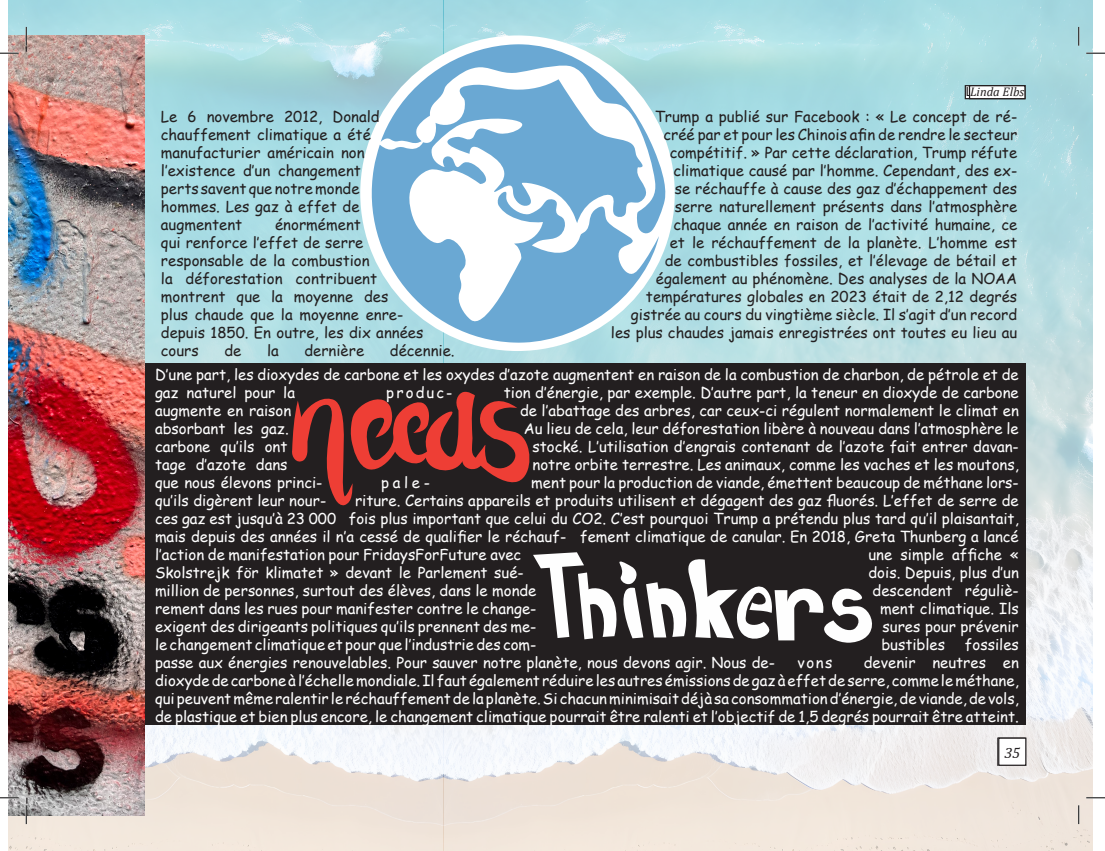
<style>
.page{position:relative;width:1105px;height:851px;background:#fff}
.page>*{position:absolute;margin:0;border:0;box-sizing:border-box;transform-origin:0 0}
.t1{font:15px/18px "Comic Sans MS";color:#fff;text-align:justify}
.t2{font:15px "Comic Sans MS";color:#231f20}
.t3{font:15px "Minion Pro";color:#231f20}
.t4{font:italic 12.5px "Cambria";color:#231f20}
.t5{font:12.5px "Helvetica";color:#231f20}
</style>
<div class="page">
<img style="left:9px;top:0;width:1083px;height:850px">
<div style="left:146px;top:363px;width:879px;height:362px;background:#231f20"></div>
<img style="left:9px;top:35px;width:136px;height:780px">
<svg style="left:359px;top:79px;width:300px;height:263px"></svg>
<svg style="left:381px;top:44px;width:287px;height:191px"></svg>
<svg style="left:533px;top:552px;width:339px;height:91px"></svg>
<svg style="left:292px;top:391px;width:238px;height:115px"></svg>
<div style="left:965px;top:86px;width:60px;height:13px;background:#f7f7f7"></div>
<div style="left:965px;top:85px;width:60px;height:14px;border:1px solid #231f20"></div>
<div style="left:997px;top:737px;width:28px;height:28px;border:1px solid #231f20"></div>
<div style="left:969px;top:86px;width:56px;height:13px;background:#fff"></div>
<div style="left:969px;top:85px;width:56px;height:14px;border:1px solid #231f20"></div>
<div style="left:999px;top:738px;width:27px;height:27px;background:#fff"></div>
<div style="left:998px;top:737px;width:28px;height:28px;border:1px solid #231f20"></div>
<svg style="left:0;top:52px;width:19px;height:2px"></svg>
<svg style="left:1086px;top:52px;width:19px;height:2px"></svg>
<svg style="left:0;top:796px;width:19px;height:2px"></svg>
<svg style="left:1086px;top:796px;width:19px;height:2px"></svg>
<svg style="left:25px;top:27px;width:2px;height:25px"></svg>
<svg style="left:25px;top:797px;width:3px;height:26px"></svg>
<svg style="left:1078px;top:27px;width:1px;height:19px"></svg>
<svg style="left:1078px;top:805px;width:1px;height:18px"></svg>
<p class="t5" style="left:966px;top:82px;width:54px">Linda E b</p>
<p class="t4" style="left:970px;top:83px;width:56px">Linda Elbs</p>
<p class="t2" style="left:161px;top:105px;width:220px">Le 6 novembre 2012, Donald</p>
<p class="t2" style="left:655px;top:105px;width:364px">Trump a publié sur Facebook : « Le concept de ré-</p>
<p class="t2" style="left:161px;top:123px;width:212px">chauffement climatique a été</p>
<p class="t2" style="left:663px;top:123px;width:355px">créé par et pour les Chinois afin de rendre le secteur</p>
<p class="t2" style="left:161px;top:141px;width:205px">manufacturier américain non</p>
<p class="t2" style="left:670px;top:141px;width:349px">compétitif. » Par cette déclaration, Trump réfute</p>
<p class="t2" style="left:161px;top:159px;width:202px">l’existence d’un changement</p>
<p class="t2" style="left:673px;top:159px;width:345px">climatique causé par l’homme. Cependant, des ex-</p>
<p class="t2" style="left:161px;top:177px;width:200px">perts savent que notre monde</p>
<p class="t2" style="left:675px;top:177px;width:344px">se réchauffe à cause des gaz d’échappement des</p>
<p class="t2" style="left:161px;top:195px;width:200px">hommes. Les gaz à effet de</p>
<p class="t2" style="left:675px;top:195px;width:344px">serre naturellement présents dans l’atmosphère</p>
<p class="t2" style="left:161px;top:213px;width:83px">augmentent</p>
<p class="t2" style="left:275px;top:213px;width:87px">énormément</p>
<p class="t2" style="left:673px;top:213px;width:345px">chaque année en raison de l’activité humaine, ce</p>
<p class="t2" style="left:161px;top:231px;width:204px">qui renforce l’effet de serre</p>
<p class="t2" style="left:670px;top:231px;width:349px">et le réchauffement de la planète. L’homme est</p>
<p class="t2" style="left:161px;top:249px;width:210px">responsable de la combustion</p>
<p class="t2" style="left:665px;top:249px;width:354px">de combustibles fossiles, et l’élevage de bétail et</p>
<p class="t2" style="left:161px;top:267px;width:218px">la déforestation contribuent</p>
<p class="t2" style="left:656px;top:267px;width:363px">également au phénomène. Des analyses de la NOAA</p>
<p class="t2" style="left:161px;top:285px;width:229px">montrent que la moyenne des</p>
<p class="t2" style="left:646px;top:285px;width:373px">températures globales en 2023 était de 2,12 degrés</p>
<p class="t2" style="left:161px;top:303px;width:244px">plus chaude que la moyenne enre-</p>
<p class="t2" style="left:631px;top:303px;width:388px">gistrée au cours du vingtième siècle. Il s’agit d’un record</p>
<p class="t2" style="left:161px;top:321px;width:264px">depuis 1850. En outre, les dix années</p>
<p class="t2" style="left:611px;top:321px;width:408px">les plus chaudes jamais enregistrées ont toutes eu lieu au</p>
<p class="t2" style="left:161px;top:339px;width:39px">cours</p>
<p class="t2" style="left:224px;top:339px;width:19px">de</p>
<p class="t2" style="left:267px;top:339px;width:13px">la</p>
<p class="t2" style="left:304px;top:339px;width:61px">dernière</p>
<p class="t2" style="left:390px;top:339px;width:66px">décennie.</p>
<p class="t1" style="left:155px;top:365px;width:865px">D’une part, les dioxydes de carbone et les oxydes d’azote augmentent en raison de la combustion de charbon, de pétrole et de gaz naturel pour la</p>
<p class="t1" style="left:386px;top:383px;width:68px">produc-</p>
<p class="t1" style="left:504px;top:383px;width:516px">tion d’énergie, par exemple. D’autre part, la teneur en dioxyde de carbone</p>
<p class="t1" style="left:155px;top:401px;width:138px">augmente en raison</p>
<p class="t1" style="left:520px;top:401px;width:500px">de l’abattage des arbres, car ceux-ci régulent normalement le climat en</p>
<p class="t1" style="left:155px;top:419px;width:135px">absorbant les gaz.</p>
<p class="t1" style="left:524px;top:419px;width:497px">Au lieu de cela, leur déforestation libère à nouveau dans l’atmosphère le</p>
<p class="t1" style="left:155px;top:437px;width:134px">carbone qu’ils ont</p>
<p class="t1" style="left:532px;top:437px;width:488px">stocké. L’utilisation d’engrais contenant de l’azote fait entrer davan-</p>
<p class="t1" style="left:155px;top:455px;width:134px">tage d’azote dans</p>
<p class="t1" style="left:532px;top:455px;width:488px">notre orbite terrestre. Les animaux, comme les vaches et les moutons,</p>
<p class="t1" style="left:155px;top:473px;width:169px">que nous élevons princi-</p>
<p class="t1" style="left:381px;top:473px;width:50px">pale-</p>
<p class="t1" style="left:531px;top:473px;width:489px">ment pour la production de viande, émettent beaucoup de méthane lors-</p>
<p class="t1" style="left:155px;top:491px;width:173px">qu’ils digèrent leur nour-</p>
<p class="t1" style="left:155px;top:491px;width:865px;text-indent:200px">riture. Certains appareils et produits utilisent et dégagent des gaz fluorés. L’effet de serre de ces gaz est jusqu’à 23 000 fois plus important que celui du CO2. C’est pourquoi Trump a prétendu plus tard qu’il plaisantait, mais depuis des années il n’a cessé de qualifier le réchauf- fement climatique de canular. En 2018, Greta Thunberg a lancé l’action de manifestation pour FridaysForFuture avec</p>
<p class="t1" style="left:868px;top:545px;width:152px">une simple affiche «</p>
<p class="t1" style="left:155px;top:563px;width:370px">Skolstrejk för klimatet » devant le Parlement sué-</p>
<p class="t1" style="left:868px;top:563px;width:152px">dois. Depuis, plus d’un</p>
<p class="t1" style="left:155px;top:581px;width:383px">million de personnes, surtout des élèves, dans le monde</p>
<p class="t1" style="left:872px;top:581px;width:148px">descendent réguliè-</p>
<p class="t1" style="left:155px;top:599px;width:383px">rement dans les rues pour manifester contre le change-</p>
<p class="t1" style="left:880px;top:599px;width:140px">ment climatique. Ils</p>
<p class="t1" style="left:155px;top:617px;width:383px">exigent des dirigeants politiques qu’ils prennent des me-</p>
<p class="t1" style="left:882px;top:617px;width:138px">sures pour prévenir</p>
<p class="t1" style="left:155px;top:635px;width:383px">le changement climatique et pour que l’industrie des com-</p>
<p class="t1" style="left:881px;top:635px;width:65px">bustibles</p>
<p class="t1" style="left:965px;top:635px;width:55px">fossiles</p>
<p class="t1" style="left:155px;top:653px;width:622px">passe aux énergies renouvelables. Pour sauver notre planète, nous devons agir. Nous de-</p>
<p class="t1" style="left:797px;top:653px;width:37px">vons</p>
<p class="t1" style="left:155px;top:653px;width:865px;text-indent:709px">devenir neutres en dioxyde de carbone à l’échelle mondiale. Il faut également réduire les autres émissions de gaz à effet de serre, comme le méthane, qui peuvent même ralentir le réchauffement de la planète. Si chacun minimisait déjà sa consommation d’énergie, de viande, de vols, de plastique et bien plus encore, le changement climatique pourrait être ralenti et l’objectif de 1,5 degrés pourrait être atteint.</p>
<p class="t3" style="left:1004px;top:742px;width:16px">35</p>
</div>
